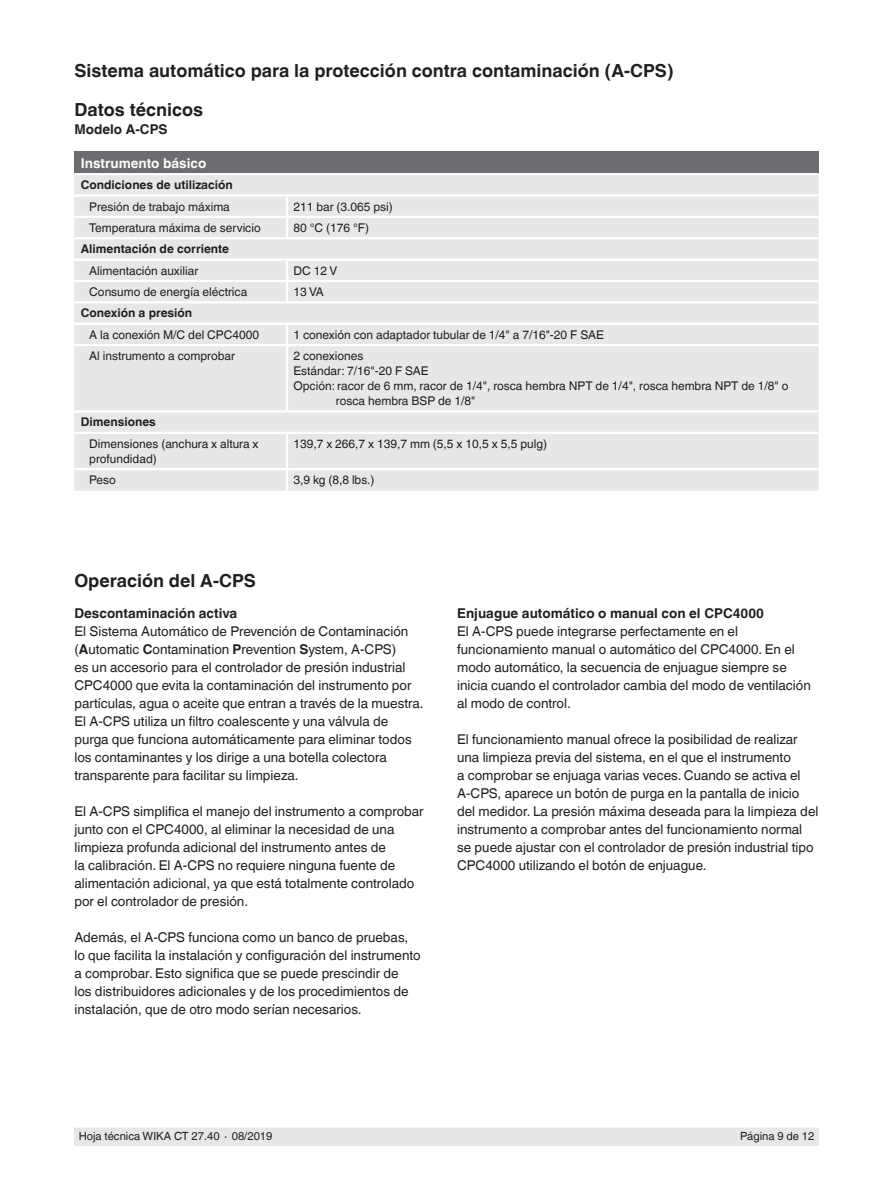
<style>
.page{position:relative;width:893px;height:1188px;background:#fff}
.page>*{position:absolute;margin:0;border:0;box-sizing:border-box;transform-origin:0 0}
.t1{font:700 18px/39px "Helvetica World";color:#231f20}
.t2{font:13.5px/18px "Helvetica World";color:#231f20}
.t3{font:700 13.5px "Helvetica World";color:#231f20}
.t4{font:700 13.5px "Helvetica World";color:#fff}
.t5{font:12px/15px "Helvetica World";color:#231f20}
.t6{font:700 12px "Helvetica World";color:#231f20}
.t7{font:11.25px "Helvetica World";color:#231f20}
.s1{font-weight:700}
</style>
<div class="page">
<div style="left:74px;top:1128px;width:745px;height:17px;background:#e6e7e9"></div>
<div style="left:74px;top:152px;width:745px;height:22px;background:#6c6d70"></div>
<div style="left:74px;top:175px;width:745px;height:316px;background:#e6e7e9"></div>
<hr style="left:74px;top:194px;width:213px;height:3px;background:#fff">
<hr style="left:287px;top:194px;width:532px;height:3px;background:#fff">
<hr style="left:74px;top:216px;width:213px;height:2px;background:#fff">
<hr style="left:74px;top:237px;width:213px;height:2px;background:#fff">
<hr style="left:287px;top:237px;width:532px;height:2px;background:#fff">
<hr style="left:74px;top:258px;width:213px;height:3px;background:#fff">
<hr style="left:287px;top:258px;width:532px;height:3px;background:#fff">
<hr style="left:287px;top:216px;width:532px;height:2px;background:#fff">
<svg style="left:286px;top:197px;width:2px;height:40px"></svg>
<hr style="left:74px;top:410px;width:213px;height:3px;background:#fff">
<hr style="left:287px;top:410px;width:532px;height:3px;background:#fff">
<hr style="left:74px;top:432px;width:213px;height:2px;background:#fff">
<hr style="left:287px;top:432px;width:532px;height:2px;background:#fff">
<hr style="left:74px;top:301px;width:213px;height:2px;background:#fff">
<hr style="left:287px;top:301px;width:532px;height:2px;background:#fff">
<hr style="left:74px;top:323px;width:213px;height:2px;background:#fff">
<hr style="left:287px;top:323px;width:532px;height:2px;background:#fff">
<hr style="left:74px;top:173px;width:213px;height:2px;background:#fff">
<hr style="left:287px;top:173px;width:532px;height:2px;background:#fff">
<hr style="left:74px;top:280px;width:213px;height:2px;background:#fff">
<hr style="left:287px;top:280px;width:532px;height:2px;background:#fff">
<svg style="left:286px;top:261px;width:2px;height:40px"></svg>
<svg style="left:286px;top:325px;width:2px;height:19px"></svg>
<hr style="left:74px;top:344px;width:213px;height:2px;background:#fff">
<hr style="left:287px;top:344px;width:532px;height:2px;background:#fff">
<hr style="left:286px;top:346px;width:2px;height:64px;background:#fff">
<hr style="left:286px;top:434px;width:2px;height:34px;background:#fff">
<hr style="left:74px;top:468px;width:213px;height:2px;background:#fff">
<hr style="left:287px;top:468px;width:532px;height:2px;background:#fff">
<hr style="left:286px;top:470px;width:2px;height:21px;background:#fff">
<h1 class="t1" style="left:74px;top:51px;width:601px">Sistema automático para la protección contra contaminación (A-CPS)<br>Datos técnicos</h1>
<p class="t3" style="left:74px;top:121px;width:95px">Modelo A-CPS</p>
<p class="t4" style="left:81px;top:155px;width:127px">Instrumento básico</p>
<p class="t6" style="left:81px;top:178px;width:153px">Condiciones de utilización</p>
<p class="t5" style="left:89px;top:199px;width:142px">Presión de trabajo máxima</p>
<p class="t5" style="left:293px;top:199px;width:101px">211 bar (3.065 psi)</p>
<p class="t5" style="left:89px;top:220px;width:173px">Temperatura máxima de servicio</p>
<p class="t5" style="left:293px;top:220px;width:77px">80 °C (176 °F)</p>
<p class="t6" style="left:81px;top:242px;width:150px">Alimentación de corriente</p>
<p class="t5" style="left:89px;top:263px;width:111px">Alimentación auxiliar</p>
<p class="t5" style="left:293px;top:263px;width:45px">DC 12 V</p>
<p class="t5" style="left:89px;top:284px;width:160px">Consumo de energía eléctrica</p>
<p class="t5" style="left:293px;top:284px;width:32px">13 VA</p>
<p class="t6" style="left:81px;top:306px;width:113px">Conexión a presión</p>
<p class="t5" style="left:89px;top:327px;width:171px">A la conexión M/C del CPC4000</p>
<p class="t5" style="left:293px;top:327px;width:312px">1 conexión con adaptador tubular de 1/4" a 7/16"-20 F SAE</p>
<p class="t5" style="left:89px;top:348px;width:147px">Al instrumento a comprobar</p>
<p class="t5" style="left:293px;top:348px;width:72px">2 conexiones</p>
<p class="t5" style="left:293px;top:363px;width:137px">Estándar: 7/16"-20 F SAE</p>
<p class="t5" style="left:293px;top:378px;width:496px">Opción: racor de 6 mm, racor de 1/4", rosca hembra NPT de 1/4", rosca hembra NPT de 1/8" o</p>
<p class="t5" style="left:336px;top:393px;width:141px">rosca hembra BSP de 1/8"</p>
<p class="t6" style="left:81px;top:415px;width:77px">Dimensiones</p>
<p class="t5" style="left:89px;top:436px;width:171px">Dimensiones (anchura x altura x profundidad)</p>
<p class="t5" style="left:293px;top:436px;width:255px">139,7 x 266,7 x 139,7 mm (5,5 x 10,5 x 5,5 pulg)</p>
<p class="t5" style="left:89px;top:473px;width:28px">Peso</p>
<p class="t5" style="left:293px;top:473px;width:83px">3,9 kg (8,8 lbs.)</p>
<h1 class="t1" style="left:74px;top:561px;width:183px">Operación del A-CPS</h1>
<p class="t3" style="left:74px;top:605px;width:164px">Descontaminación activa</p>
<p class="t2" style="left:74px;top:622px;width:351px">El Sistema Automático de Prevención de Contaminación (<span class="s1">A</span>utomatic <span class="s1">C</span>ontamination <span class="s1">P</span>revention <span class="s1">S</span>ystem, A-CPS)<br>es un accesorio para el controlador de presión industrial CPC4000 que evita la contaminación del instrumento por partículas, agua o aceite que entran a través de la muestra.<br>El A-CPS utiliza un filtro coalescente y una válvula de purga que funciona automáticamente para eliminar todos los contaminantes y los dirige a una botella colectora transparente para facilitar su limpieza.</p>
<p class="t2" style="left:74px;top:802px;width:351px">El A-CPS simplifica el manejo del instrumento a comprobar junto con el CPC4000, al eliminar la necesidad de una limpieza profunda adicional del instrumento antes de<br>la calibración. El A-CPS no requiere ninguna fuente de alimentación adicional, ya que está totalmente controlado por el controlador de presión.</p>
<p class="t2" style="left:74px;top:928px;width:348px">Además, el A-CPS funciona como un banco de pruebas, lo que facilita la instalación y configuración del instrumento a comprobar. Esto significa que se puede prescindir de<br>los distribuidores adicionales y de los procedimientos de instalación, que de otro modo serían necesarios.</p>
<p class="t3" style="left:457px;top:605px;width:308px">Enjuague automático o manual con el CPC4000</p>
<p class="t2" style="left:457px;top:622px;width:355px">El A-CPS puede integrarse perfectamente en el funcionamiento manual o automático del CPC4000. En el modo automático, la secuencia de enjuague siempre se inicia cuando el controlador cambia del modo de ventilación al modo de control.</p>
<p class="t2" style="left:457px;top:730px;width:363px">El funcionamiento manual ofrece la posibilidad de realizar una limpieza previa del sistema, en el que el instrumento<br>a comprobar se enjuaga varias veces. Cuando se activa el A-CPS, aparece un botón de purga en la pantalla de inicio del medidor. La presión máxima deseada para la limpieza del instrumento a comprobar antes del funcionamiento normal se puede ajustar con el controlador de presión industrial tipo CPC4000 utilizando el botón de enjuague.</p>
<p class="t7" style="left:79px;top:1130px;width:195px">Hoja técnica WIKA CT 27.40 ∙ 08/2019</p>
<p class="t7" style="left:740px;top:1130px;width:76px">Página 9 de 12</p>
</div>
